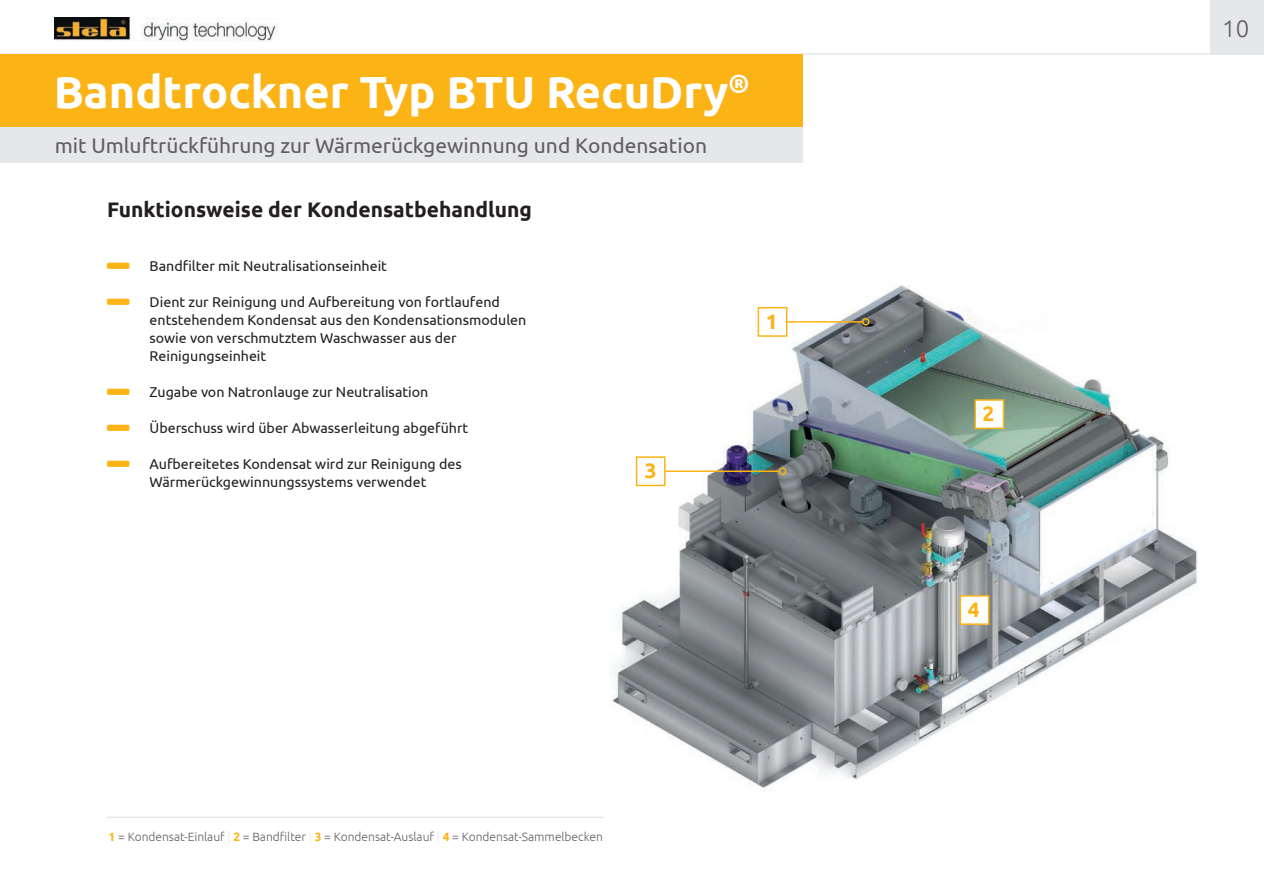
<style>
.page{position:relative;width:1264px;height:895px;background:#fff}
.page>*{position:absolute;margin:0;border:0;box-sizing:border-box;transform-origin:0 0}
.t1{font:700 45px "Ubuntu";color:#fff}
.t2{font:300 24px "Ubuntu";color:#5f5f62}
.t3{font:21px "Ubuntu";color:#5f5f62}
.t4{font:700 21px "Ubuntu";color:#231f20}
.t5{font:700 21px "Ubuntu";color:#fbb316}
.t6{font:14.25px/18px "Ubuntu";color:#231f20}
.t7{font:300 12px "Ubuntu";color:#5f5f62}
.s1{font-weight:700;color:#fbb316}
.s2{color:#e6e7e9}
</style>
<div class="page">
<hr style="left:0;top:53px;width:1264px;height:2px;background:#e6e7e9">
<div style="left:1210px;top:0;width:54px;height:55px;background:#e6e7e9"></div>
<img style="left:55px;top:18px;width:222px;height:24px">
<img style="left:610px;top:285px;width:587px;height:503px">
<hr style="left:784px;top:321px;width:79px;height:1px;background:#fbb316">
<div style="left:862px;top:318px;width:8px;height:7px;border:2px solid #fbb316;border-radius:50%"></div>
<hr style="left:654px;top:470px;width:126px;height:2px;background:#fbb316">
<div style="left:779px;top:467px;width:7px;height:8px;border:2px solid #fbb316;border-radius:50%"></div>
<div style="left:758px;top:308px;width:29px;height:28px;background:#fff"></div>
<div style="left:758px;top:307px;width:29px;height:30px;border:2px solid #fbb316"></div>
<div style="left:637px;top:457px;width:28px;height:28px;background:#fff"></div>
<div style="left:636px;top:456px;width:30px;height:30px;border:2px solid #fbb316"></div>
<div style="left:960px;top:596px;width:29px;height:28px;background:#fff"></div>
<div style="left:960px;top:595px;width:29px;height:30px;border:2px solid #fbb316"></div>
<div style="left:975px;top:400px;width:29px;height:28px;background:#fff"></div>
<div style="left:974px;top:399px;width:30px;height:30px;border:2px solid #fbb316"></div>
<div style="left:0;top:120px;width:802px;height:43px;background:#e6e7e9"></div>
<div style="left:0;top:55px;width:802px;height:72px;background:#fbb316"></div>
<hr style="left:107px;top:816px;width:497px;height:2px;background:#e6e7e9">
<h1 class="t1" style="left:54px;top:64px;width:697px">Bandtrockner Typ BTU RecuDry<sup>®</sup></h1>
<h3 class="t3" style="left:55px;top:133px;width:654px">mit Umluftrückführung zur Wärmerückgewinnung und Kondensation</h3>
<h3 class="t4" style="left:107px;top:197px;width:426px">Funktionsweise der Kondensatbehandlung</h3>
<p class="t6" style="left:150px;top:256px;width:239px">Bandfilter mit Neutralisationseinheit</p>
<p class="t6" style="left:150px;top:292px;width:378px">Dient zur Reinigung und Aufbereitung von fortlaufend entstehendem Kondensat aus den Kondensationsmodulen sowie von verschmutztem Waschwasser aus der Reinigungseinheit</p>
<p class="t6" style="left:150px;top:382px;width:280px">Zugabe von Natronlauge zur Neutralisation</p>
<p class="t6" style="left:150px;top:418px;width:320px">Überschuss wird über Abwasserleitung abgeführt</p>
<p class="t6" style="left:150px;top:454px;width:314px">Aufbereitetes Kondensat wird zur Reinigung des<br>Wärmerückgewinnungssystems verwendet</p>
<h3 class="t5" style="left:645px;top:458px;width:13px">3</h3>
<h3 class="t5" style="left:766px;top:309px;width:13px">1</h3>
<p class="t7" style="left:109px;top:829px;width:496px"><span class="s1">1</span> = Kondensat-Einlauf <span class="s2">|</span> <span class="s1">2</span> = Bandfilter <span class="s2">|</span> <span class="s1">3</span> = Kondensat-Auslauf <span class="s2">|</span> <span class="s1">4</span> = Kondensat-Sammelbecken</p>
<h3 class="t5" style="left:983px;top:401px;width:13px">2</h3>
<h3 class="t5" style="left:968px;top:597px;width:13px">4</h3>
<h2 class="t2" style="left:1222px;top:14px;width:29px">10</h2>
</div>
